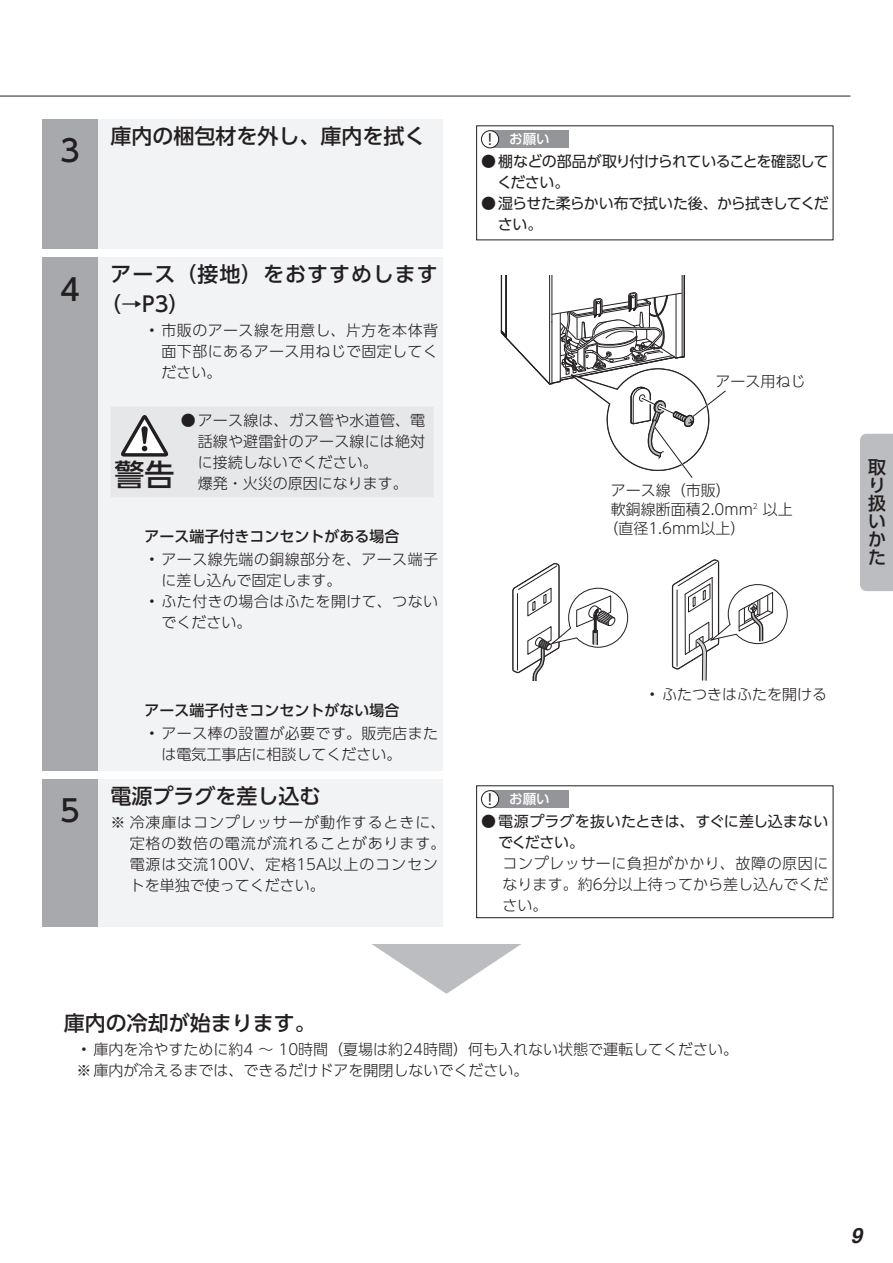
<style>
.page{position:relative;width:893px;height:1263px;background:#fff}
.page>*{position:absolute;margin:0;border:0;box-sizing:border-box;transform-origin:0 0}
.t1{font:500 30px "UD Shin Go Pro";color:#231f20}
.t2{font:500 21px "UD Shin Go Pro";color:#231f20}
.t3{font:500 21px/29.4px "UD Shin Go Pro";letter-spacing:.045em;color:#231f20}
.t4{font:italic 700 21px "Helvetica cyr";color:#231f20}
.t5{font:500 18px/18px "UD Shin Go Pro";color:#231f20}
.t6{font:300 15px/21px "UD Shin Go Pro";letter-spacing:.005em;color:#231f20;text-align:justify}
.t7{font:300 15px/21px "UD Shin Go Pro";letter-spacing:.025em;color:#231f20}
.t8{font:300 15px/21px "UD Shin Go Pro";letter-spacing:.06em;color:#231f20}
.t9{font:15px/21px "UD Shin Go Pro";letter-spacing:-.025em;color:#231f20}
.t10{font:500 15px "UD Shin Go Pro";color:#231f20}
.t11{font:15px/21px "UD Shin Go Pro";color:#231f20}
.t12{font:500 13.5px "UD Shin Go Pro";color:#fff}
.s1{font-weight:400;font-size:15px;color:#231f20}
.s2{font-weight:300}
</style>
<div class="page">
<hr style="left:0;top:96px;width:850px;height:1px;background:#231f20">
<div style="left:43px;top:119px;width:55px;height:130px;background:#a8a9ad"></div>
<div style="left:98px;top:119px;width:344px;height:130px;background:#f2f3f4"></div>
<div style="left:490px;top:130px;width:79px;height:18px;background:#939598"></div>
<div style="left:481px;top:131px;width:18px;height:17px;background:#fff;border-radius:50%"></div>
<div style="left:481px;top:130px;width:18px;height:18px;border:1px solid #231f20;border-radius:50%"></div>
<div style="left:43px;top:257px;width:55px;height:513px;background:#a8a9ad"></div>
<div style="left:98px;top:257px;width:344px;height:513px;background:#f2f3f4"></div>
<div style="left:111px;top:407px;width:322px;height:90px;background:#e6e7e9"></div>
<svg style="left:500px;top:276px;width:226px;height:202px"></svg>
<svg style="left:512px;top:563px;width:116px;height:118px"></svg>
<svg style="left:671px;top:559px;width:117px;height:122px"></svg>
<div style="left:43px;top:779px;width:55px;height:147px;background:#a8a9ad"></div>
<div style="left:98px;top:779px;width:344px;height:147px;background:#f2f3f4"></div>
<div style="left:490px;top:790px;width:79px;height:18px;background:#939598"></div>
<div style="left:481px;top:791px;width:18px;height:17px;background:#fff;border-radius:50%"></div>
<div style="left:481px;top:790px;width:18px;height:18px;border:1px solid #231f20;border-radius:50%"></div>
<div style="left:476px;top:785px;width:357px;height:133px;border:1px solid #231f20"></div>
<svg style="left:372px;top:944px;width:149px;height:50px"></svg>
<div style="left:860px;top:434px;width:33px;height:157px;background:#bcbdc0"></div>
<h1 class="t1" style="left:60px;top:127px;width:21px">3</h1>
<h1 class="t1" style="left:60px;top:265px;width:21px">4</h1>
<h1 class="t1" style="left:60px;top:787px;width:21px">5</h1>
<h2 class="t2" style="left:111px;top:119px;width:317px">庫内の梱包材を外し、庫内を拭く</h2>
<p class="t12" style="left:483px;top:128px;width:69px"><span class="s1">！</span> お願い</p>
<p class="t9" style="left:497px;top:151px;width:333px;text-indent:-16px"><span class="s2">●</span> 棚などの部品が取り付けられていることを確認してください。</p>
<p class="t9" style="left:498px;top:193px;width:332px;text-indent:-17px"><span class="s2">●</span> 湿らせた柔らかい布で拭いた後、から拭きしてください。</p>
<h2 class="t3" style="left:100px;top:259px;width:339px;text-indent:10px">アース（接地）をおすすめします（→P3）</h2>
<p class="t6" style="left:162px;top:319px;width:278px;text-indent:-13px">• 市販のアース線を用意し、片方を本体背面下部にあるアース用ねじで固定してください。</p>
<p class="t6" style="left:198px;top:409px;width:229px;text-align:left;text-indent:-17px">●アース線は、ガス管や水道管、電話線や避雷針のアース線には絶対に接続しないでください。<br>爆発・火災の原因になります。</p>
<p class="t10" style="left:145px;top:524px;width:256px">アース端子付きコンセントがある場合</p>
<p class="t7" style="left:162px;top:548px;width:278px;text-indent:-13px">• アース線先端の銅線部分を、アース端子に差し込んで固定します。</p>
<p class="t7" style="left:162px;top:590px;width:278px;text-indent:-13px">• ふた付きの場合はふたを開けて、つないでください。</p>
<h1 class="t1" style="left:115px;top:450px;width:61px">警告</h1>
<p class="t10" style="left:145px;top:698px;width:256px">アース端子付きコンセントがない場合</p>
<p class="t7" style="left:162px;top:722px;width:278px;text-indent:-13px">• アース棒の設置が必要です。販売店または電気工事店に相談してください。</p>
<h2 class="t2" style="left:111px;top:779px;width:212px">電源プラグを差し込む</h2>
<p class="t8" style="left:130px;top:811px;width:317px;text-indent:-19px">※ 冷凍庫はコンプレッサーが動作するときに、定格の数倍の電流が流れることがあります。電源は交流100V、定格15A以上のコンセントを単独で使ってください。</p>
<p class="t6" style="left:715px;top:371px;width:91px">アース用ねじ</p>
<p class="t6" style="left:611px;top:479px;width:121px">アース線（市販）</p>
<p class="t6" style="left:611px;top:498px;width:183px">軟銅線断面積2.0mm<sup>2</sup> 以上</p>
<p class="t6" style="left:603px;top:517px;width:143px">（直径1.6mm以上）</p>
<p class="t6" style="left:649px;top:683px;width:179px">• ふたつきはふたを開ける</p>
<p class="t12" style="left:483px;top:788px;width:69px"><span class="s1">！</span> お願い</p>
<p class="t11" style="left:498px;top:811px;width:332px;text-indent:-17px"><span class="s2">●</span>電源プラグを抜いたときは、すぐに差し込まないでください。</p>
<p class="t6" style="left:502px;top:852px;width:327px">コンプレッサーに負担がかかり、故障の原因になります。約6分以上待ってから差し込んでください。</p>
<h2 class="t2" style="left:64px;top:1006px;width:253px">庫内の冷却が始まります。</h2>
<p class="t6" style="left:77px;top:1038px;width:663px">• 庫内を冷やすために約4 ～ 10時間（夏場は約24時間）何も入れない状態で運転してください。※ 庫内が冷えるまでは、できるだけドアを開閉しないでください。</p>
<p class="t5" style="left:868px;top:458px;width:19px">取り扱いかた</p>
<h2 class="t4" style="left:850px;top:1223px;width:13px">9</h2>
</div>
